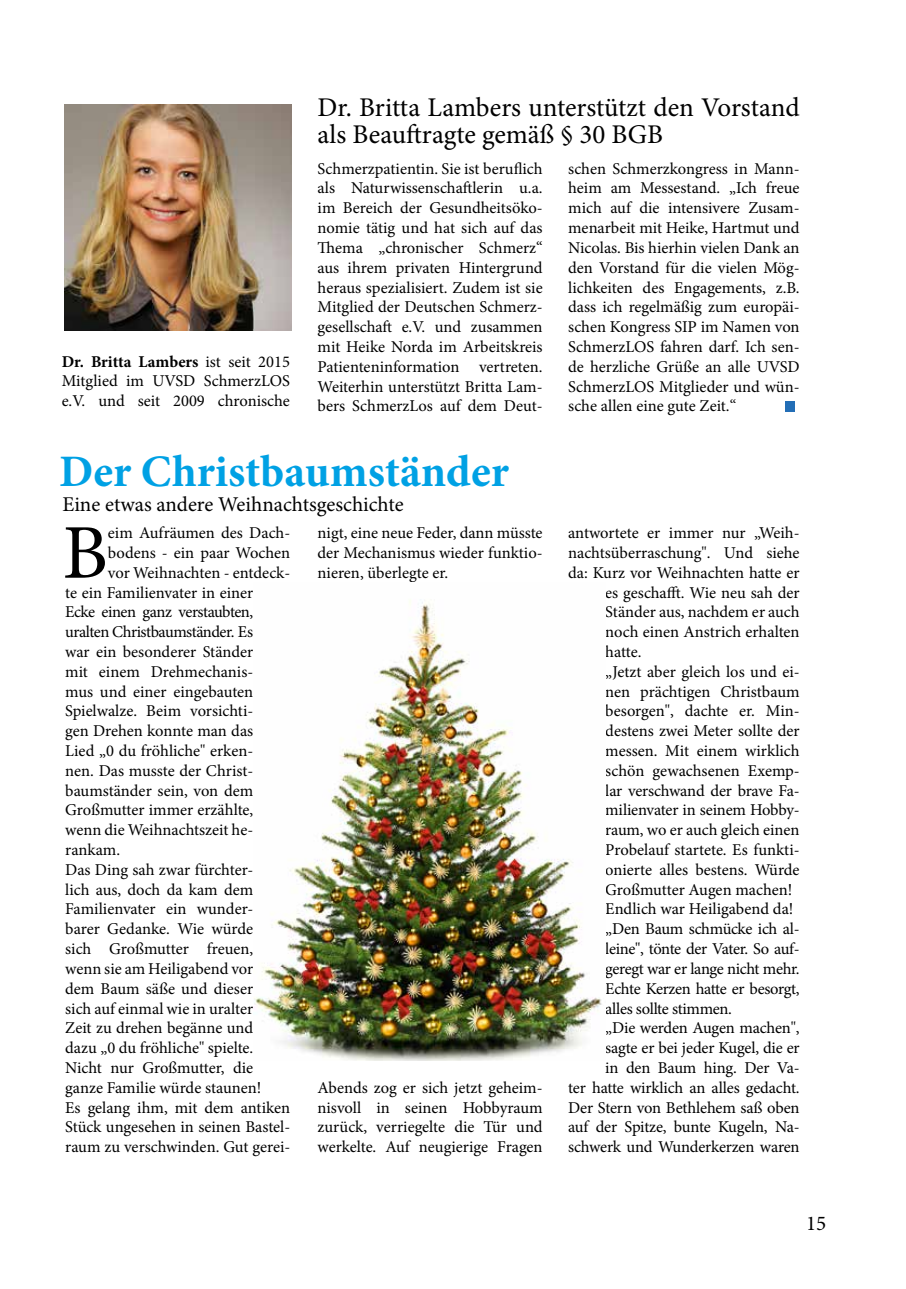
<style>
.page{position:relative;width:906px;height:1289px;background:#fff}
.page>*{position:absolute;margin:0;border:0;box-sizing:border-box;transform-origin:0 0}
.t1{font:77.4px "Minion Pro";color:#000}
.t2{font:700 45px "Minion Pro";color:#00a1e4}
.t3{font:27px/27px "Minion Pro";letter-spacing:-.005em;color:#000}
.t4{font:21px "Minion Pro";color:#000}
.t5{font:16.5px/19.8px "Minion Pro";letter-spacing:-.005em;color:#000;text-align:justify}
.t6{font:16.5px "Minion Pro";letter-spacing:-.025em;color:#000}
.t7{font:16.5px "Minion Pro";letter-spacing:-.03em;color:#000}
.t8{font:16.5px "Minion Pro";letter-spacing:-.035em;color:#000}
.s1{font-weight:700}
</style>
<div class="page">
<img style="left:64px;top:104px;width:227px;height:227px">
<div style="left:785px;top:401px;width:9px;height:10px;background:#236eb6"></div>
<img style="left:254px;top:600px;width:348px;height:460px">
<p class="t5" style="left:62px;top:351px;width:230px"><span class="s1">Dr. Britta Lambers</span> ist seit 2015<br>Mitglied im UVSD SchmerzLOS e.V. und seit 2009 chronische</p>
<h3 class="t3" style="left:317px;top:94px;width:483px">Dr. Britta Lambers unterstützt den Vorstand als Beauftragte gemäß § 30 BGB</h3>
<p class="t5" style="left:317px;top:158px;width:227px">Schmerzpatientin. Sie ist beruflich als Naturwissenschaftlerin u.a. im Bereich der Gesundheitsöko&shy;nomie tätig und hat sich auf das Thema „chronischer Schmerz“ aus ihrem privaten Hintergrund heraus spezialisiert. Zudem ist sie Mitglied der Deutschen Schmerz&shy;gesellschaft e.V. und zusammen mit Heike Norda im Arbeitskreis Patienteninformation vertreten.<br>Weiterhin unterstützt Britta Lam&shy;bers SchmerzLos auf dem Deut-</p>
<p class="t5" style="left:568px;top:158px;width:233px">schen Schmerzkongress in Mann&shy;heim am Messestand. „Ich freue mich auf die intensivere Zusam&shy;menarbeit mit Heike, Hartmut und Nicolas. Bis hierhin vielen Dank an den Vorstand für die vielen Mög&shy;lichkeiten des Engagements, z.B. dass ich regelmäßig zum europäi&shy;schen Kongress SIP im Namen von SchmerzLOS fahren darf. Ich sen&shy;de herzliche Grüße an alle UVSD SchmerzLOS Mitglieder und wün&shy;sche allen eine gute Zeit.“</p>
<h2 class="t2" style="left:59px;top:439px;width:451px">Der Christbaumständer</h2>
<p class="t4" style="left:62px;top:490px;width:343px">Eine etwas andere Weihnachtsgeschichte</p>
<h1 class="t1" style="left:62px;top:501px;width:47px">B</h1>
<p class="t5" style="left:108px;top:523px;width:184px">eim Aufräumen des Dach-</p>
<p class="t5" style="left:108px;top:543px;width:184px">bodens - ein paar Wochen</p>
<p class="t5" style="left:108px;top:562px;width:184px">vor Weihnachten - entdeck-</p>
<p class="t5" style="left:65px;top:582px;width:189px">te ein Familienvater in einer</p>
<p class="t8" style="left:65px;top:601px;width:190px">Ecke einen ganz verstaubten,</p>
<p class="t7" style="left:65px;top:621px;width:190px">uralten Christbaumständer. Es</p>
<p class="t5" style="left:65px;top:642px;width:190px">war ein besonderer Ständer</p>
<p class="t5" style="left:65px;top:661px;width:189px">mit einem Drehmechanis-</p>
<p class="t5" style="left:65px;top:681px;width:190px">mus und einer eingebauten</p>
<p class="t5" style="left:65px;top:701px;width:190px">Spielwalze. Beim vorsichti-</p>
<p class="t5" style="left:65px;top:721px;width:190px">gen Drehen konnte man das</p>
<p class="t5" style="left:65px;top:741px;width:189px">Lied „0 du fröhliche" erken-</p>
<p class="t5" style="left:65px;top:760px;width:190px">nen. Das musste der Christ-</p>
<p class="t5" style="left:65px;top:780px;width:190px">baumständer sein, von dem</p>
<p class="t5" style="left:65px;top:800px;width:190px">Großmutter immer erzählte,</p>
<p class="t5" style="left:65px;top:820px;width:189px">wenn die Weihnachtszeit he-</p>
<p class="t5" style="left:65px;top:840px;width:56px">rankam.</p>
<p class="t5" style="left:65px;top:859px;width:190px">Das Ding sah zwar fürchter-</p>
<p class="t5" style="left:65px;top:879px;width:190px">lich aus, doch da kam dem</p>
<p class="t5" style="left:65px;top:899px;width:190px">Familienvater ein wunder-</p>
<p class="t5" style="left:65px;top:919px;width:189px">barer Gedanke. Wie würde</p>
<p class="t5" style="left:65px;top:939px;width:190px">sich Großmutter freuen,</p>
<p class="t5" style="left:65px;top:958px;width:190px">wenn sie am Heiligabend vor</p>
<p class="t5" style="left:65px;top:978px;width:190px">dem Baum säße und dieser</p>
<p class="t5" style="left:65px;top:998px;width:190px">sich auf einmal wie in uralter</p>
<p class="t5" style="left:65px;top:1018px;width:190px">Zeit zu drehen begänne und</p>
<p class="t5" style="left:65px;top:1038px;width:190px">dazu „0 du fröhliche" spielte.</p>
<p class="t5" style="left:65px;top:1057px;width:190px">Nicht nur Großmutter, die</p>
<p class="t5" style="left:65px;top:1077px;width:198px">ganze Familie würde staunen!</p>
<p class="t5" style="left:65px;top:1097px;width:226px">Es gelang ihm, mit dem antiken</p>
<p class="t5" style="left:65px;top:1117px;width:227px">Stück ungesehen in seinen Bastel-</p>
<p class="t5" style="left:65px;top:1137px;width:227px">raum zu verschwinden. Gut gerei-</p>
<p class="t5" style="left:317px;top:523px;width:227px">nigt, eine neue Feder, dann müsste der Mechanismus wieder funktio&shy;nieren, überlegte er.</p>
<p class="t5" style="left:317px;top:1077px;width:227px">Abends zog er sich jetzt geheim&shy;nisvoll in seinen Hobbyraum zurück, verriegelte die Tür und werkelte. Auf neugierige Fragen</p>
<p class="t5" style="left:568px;top:523px;width:233px">antwortete er immer nur „Weih-</p>
<p class="t5" style="left:568px;top:543px;width:233px">nachtsüberraschung". Und siehe</p>
<p class="t5" style="left:568px;top:562px;width:233px">da: Kurz vor Weihnachten hatte er</p>
<p class="t5" style="left:605px;top:582px;width:196px">es geschafft. Wie neu sah der</p>
<p class="t5" style="left:605px;top:602px;width:196px">Ständer aus, nachdem er auch</p>
<p class="t5" style="left:605px;top:622px;width:196px">noch einen Anstrich erhalten</p>
<p class="t5" style="left:605px;top:642px;width:38px">hatte.</p>
<p class="t5" style="left:605px;top:661px;width:196px">„Jetzt aber gleich los und ei-</p>
<p class="t5" style="left:605px;top:681px;width:196px">nen prächtigen Christbaum</p>
<p class="t5" style="left:605px;top:701px;width:196px">besorgen", dachte er. Min-</p>
<p class="t5" style="left:605px;top:721px;width:196px">destens zwei Meter sollte der</p>
<p class="t5" style="left:605px;top:741px;width:196px">messen. Mit einem wirklich</p>
<p class="t5" style="left:605px;top:760px;width:196px">schön gewachsenen Exemp-</p>
<p class="t5" style="left:605px;top:780px;width:196px">lar verschwand der brave Fa-</p>
<p class="t5" style="left:605px;top:800px;width:196px">milienvater in seinem Hobby-</p>
<p class="t5" style="left:605px;top:820px;width:196px">raum, wo er auch gleich einen</p>
<p class="t5" style="left:605px;top:840px;width:196px">Probelauf startete. Es funkti-</p>
<p class="t5" style="left:605px;top:859px;width:196px">onierte alles bestens. Würde</p>
<p class="t5" style="left:605px;top:879px;width:189px">Großmutter Augen machen!</p>
<p class="t5" style="left:605px;top:899px;width:190px">Endlich war Heiligabend da!</p>
<p class="t5" style="left:605px;top:919px;width:196px">„Den Baum schmücke ich al-</p>
<p class="t6" style="left:605px;top:937px;width:196px">leine", tönte der Vater. So auf-</p>
<p class="t6" style="left:605px;top:957px;width:196px">geregt war er lange nicht mehr.</p>
<p class="t5" style="left:605px;top:978px;width:196px">Echte Kerzen hatte er besorgt,</p>
<p class="t5" style="left:605px;top:998px;width:128px">alles sollte stimmen.</p>
<p class="t5" style="left:605px;top:1018px;width:196px">„Die werden Augen machen",</p>
<p class="t5" style="left:605px;top:1038px;width:196px">sagte er bei jeder Kugel, die er</p>
<p class="t5" style="left:605px;top:1057px;width:196px">in den Baum hing. Der Va-</p>
<p class="t5" style="left:568px;top:1077px;width:233px">ter hatte wirklich an alles gedacht.</p>
<p class="t5" style="left:568px;top:1097px;width:233px">Der Stern von Bethlehem saß oben</p>
<p class="t5" style="left:568px;top:1117px;width:233px">auf der Spitze, bunte Kugeln, Na-</p>
<p class="t5" style="left:568px;top:1137px;width:233px">schwerk und Wunderkerzen waren</p>
<p class="t4" style="left:806px;top:1208px;width:22px">15</p>
</div>
